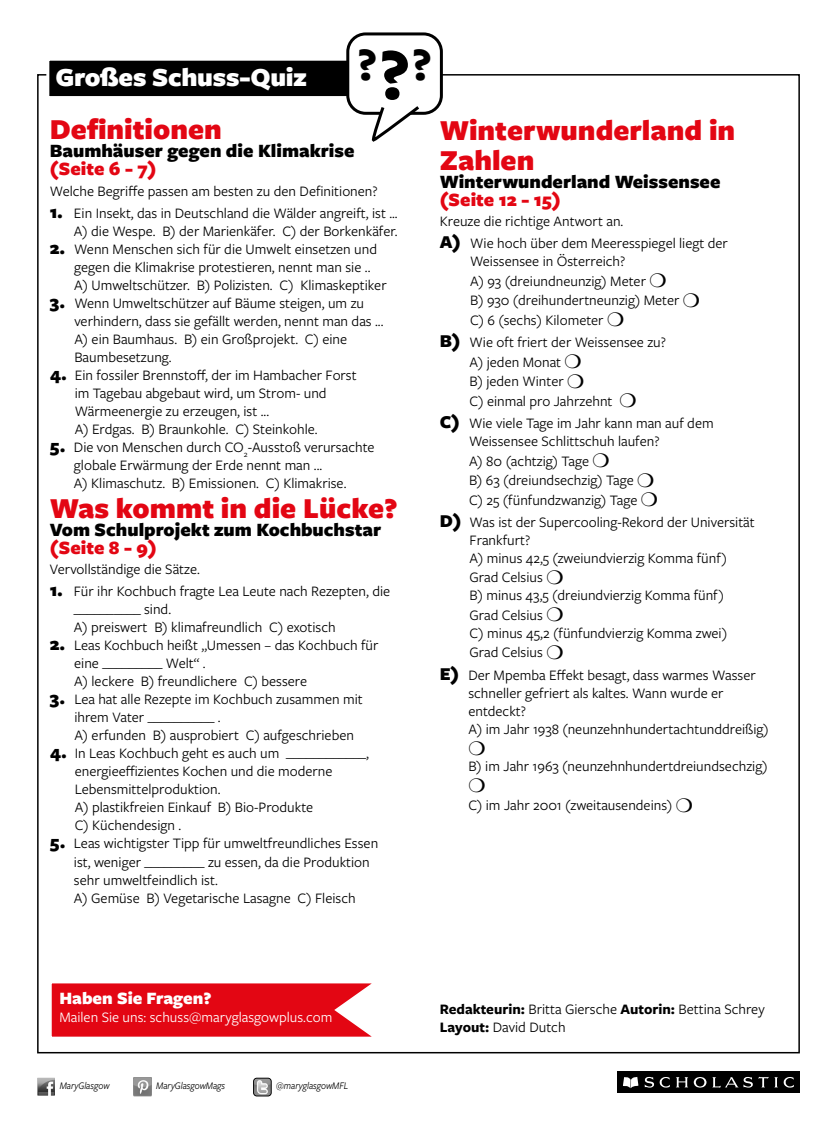
<style>
.page{position:relative;width:837px;height:1121px;background:#fff}
.page>*{position:absolute;margin:0;border:0;box-sizing:border-box;transform-origin:0 0}
.t1{font:700 75.6px "Freight Sans Pro";color:#000}
.t2{font:700 48.3px "Freight Sans Pro";color:#000}
.Body_copy{font:900 30px/30px "Freight Sans Pro";color:#e30613}
.new_main_header{font:900 27px "Freight Sans Pro";letter-spacing:-.01em;color:#fff}
.Body_copy-2{font:900 19.5px/18px "Freight Sans Pro";color:#000}
.GREETING_SIGNATURE{font:900 18px "Freight Sans Pro";color:#fff}
.Body_copy-3{font:15px/18px "Freight Sans Pro";color:#000}
.GREETING_SIGNATURE-2{font:15px "Freight Sans Pro";color:#fff}
.BT_LIGHT{font:italic 10.5px "Freight Sans Pro";color:#000;scale:.9 1}
.s1{color:#e30613}
.s2{font-weight:900;font-size:18.75px}
.s3{font-weight:700}
</style>
<div class="page">
<svg style="left:51px;top:983px;width:321px;height:54px;background:#e51824"></svg>
<div style="left:617px;top:1071px;width:183px;height:22px;background:#000"></div>
<svg style="left:623px;top:1077px;width:15px;height:11px"></svg>
<svg style="left:645px;top:1076px;width:25px;height:11px"></svg>
<svg style="left:676px;top:1077px;width:12px;height:10px"></svg>
<svg style="left:694px;top:1076px;width:100px;height:11px"></svg>
<img style="left:37px;top:1077px;width:18px;height:18px">
<img style="left:254px;top:1078px;width:17px;height:17px">
<div style="left:254px;top:1078px;width:17px;height:18px;border:1px solid #000;border-radius:3px"></div>
<img style="left:134px;top:1077px;width:18px;height:19px">
<div style="left:346px;top:32px;width:97px;height:83px;border:3px solid #000;border-radius:18px"></div>
<svg style="left:45px;top:55px;width:381px;height:87px"></svg>
<p class="new_main_header" style="left:55px;top:58px;width:253px">Großes Schuss-Quiz</p>
<p class="t2" style="left:357px;top:31px;width:22px">?</p>
<p class="t2" style="left:412px;top:31px;width:22px">?</p>
<p class="t1" style="left:379px;top:22px;width:33px">?</p>
<p class="Body_copy" style="left:50px;top:113px;width:174px">Definitionen</p>
<p class="Body_copy-2" style="left:50px;top:141px;width:306px">Baumhäuser gegen die Klimakrise <span class="s1">(Seite 6 - 7)</span></p>
<p class="Body_copy-3" style="left:50px;top:181px;width:329px">Welche Begriffe passen am besten zu den Definitionen?</p>
<p class="Body_copy-3" style="left:50px;top:203px;width:349px;text-align:right"><span class="s2">1.</span> Ein Insekt, das in Deutschland die Wälder angreift, ist ...<br>A) die Wespe. B) der Marienkäfer. C) der Borkenkäfer.</p>
<p class="Body_copy-3" style="left:74px;top:239px;width:314px;text-indent:-24px"><span class="s2">2.</span> Wenn Menschen sich für die Umwelt einsetzen und gegen die Klimakrise protestieren, nennt man sie ..<br>A) Umweltschützer. B) Polizisten. C) Klimaskeptiker</p>
<p class="Body_copy-3" style="left:74px;top:293px;width:311px;text-indent:-24px"><span class="s2">3.</span> Wenn Umweltschützer auf Bäume steigen, um zu verhindern, dass sie gefällt werden, nennt man das ...<br>A) ein Baumhaus. B) ein Großprojekt. C) eine Baumbesetzung.</p>
<p class="Body_copy-3" style="left:75px;top:365px;width:283px;text-indent:-25px"><span class="s2">4.</span> Ein fossiler Brennstoff, der im Hambacher Forst im Tagebau abgebaut wird, um Strom- und Wärmeenergie zu erzeugen, ist ...<br>A) Erdgas. B) Braunkohle. C) Steinkohle.</p>
<p class="Body_copy-3" style="left:74px;top:437px;width:302px;text-indent:-24px"><span class="s2">5.</span> Die von Menschen durch CO<sub>2</sub>-Ausstoß verursachte globale Erwärmung der Erde nennt man ...<br>A) Klimaschutz. B) Emissionen. C) Klimakrise.</p>
<p class="Body_copy" style="left:50px;top:492px;width:349px">Was kommt in die Lücke?</p>
<p class="Body_copy-2" style="left:50px;top:520px;width:333px">Vom Schulprojekt zum Kochbuchstar <span class="s1">(Seite 8 - 9)</span></p>
<p class="Body_copy-3" style="left:50px;top:559px;width:151px">Vervollständige die Sätze.</p>
<p class="Body_copy-3" style="left:74px;top:582px;width:318px;text-indent:-24px"><span class="s2">1.</span> Für ihr Kochbuch fragte Lea Leute nach Rezepten, die __________ sind.<br>A) preiswert B) klimafreundlich C) exotisch</p>
<p class="Body_copy-3" style="left:74px;top:636px;width:306px;text-indent:-24px"><span class="s2">2.</span> Leas Kochbuch heißt „Umessen – das Kochbuch für eine _________ Welt“ .<br>A) leckere B) freundlichere C) bessere</p>
<p class="Body_copy-3" style="left:74px;top:690px;width:290px;text-indent:-24px"><span class="s2">3.</span> Lea hat alle Rezepte im Kochbuch zusammen mit ihrem Vater __________ .<br>A) erfunden B) ausprobiert C) aufgeschrieben</p>
<p class="Body_copy-3" style="left:75px;top:744px;width:296px;text-indent:-25px"><span class="s2">4.</span> In Leas Kochbuch geht es auch um ____________, energieeffizientes Kochen und die moderne Lebensmittelproduktion.<br>A) plastikfreien Einkauf B) Bio-Produkte<br>C) Küchendesign .</p>
<p class="Body_copy-3" style="left:74px;top:834px;width:306px;text-indent:-24px"><span class="s2">5.</span> Leas wichtigster Tipp für umweltfreundliches Essen ist, weniger _________ zu essen, da die Produktion sehr umweltfeindlich ist.<br>A) Gemüse B) Vegetarische Lasagne C) Fleisch</p>
<p class="Body_copy" style="left:440px;top:114px;width:297px">Winterwunderland in<br>Zahlen</p>
<p class="Body_copy-2" style="left:440px;top:172px;width:282px">Winterwunderland Weissensee <span class="s1">(Seite 12 - 15)</span></p>
<p class="Body_copy-3" style="left:440px;top:212px;width:185px">Kreuze die richtige Antwort an.</p>
<p class="Body_copy-3" style="left:470px;top:234px;width:259px;text-indent:-30px"><span class="s2">A)</span> Wie hoch über dem Meeresspiegel liegt der<br>Weissensee in Österreich?</p>
<p class="Body_copy-3" style="left:470px;top:271px;width:231px;line-height:19.5px">A) 93 (dreiundneunzig) Meter ❍<br>B) 930 (dreihundertneunzig) Meter ❍<br>C) 6 (sechs) Kilometer ❍</p>
<p class="Body_copy-3" style="left:470px;top:332px;width:198px;line-height:19.5px;text-indent:-30px"><span class="s2">B)</span> Wie oft friert der Weissensee zu?<br>A) jeden Monat ❍<br>B) jeden Winter ❍<br>C) einmal pro Jahrzehnt ❍</p>
<p class="Body_copy-3" style="left:469px;top:413px;width:246px;text-indent:-29px"><span class="s2">C)</span> Wie viele Tage im Jahr kann man auf dem<br>Weissensee Schlittschuh laufen?</p>
<p class="Body_copy-3" style="left:469px;top:450px;width:190px;line-height:19.5px">A) 80 (achtzig) Tage ❍<br>B) 63 (dreiundsechzig) Tage ❍<br>C) 25 (fünfundzwanzig) Tage ❍</p>
<p class="Body_copy-3" style="left:470px;top:512px;width:287px;text-indent:-30px"><span class="s2">D)</span> Was ist der Supercooling-Rekord der Universität<br>Frankfurt?<br>A) minus 42,5 (zweiundvierzig Komma fünf)</p>
<p class="Body_copy-3" style="left:470px;top:568px;width:256px">Grad Celsius ❍<br>B) minus 43,5 (dreiundvierzig Komma fünf)</p>
<p class="Body_copy-3" style="left:470px;top:605px;width:259px">Grad Celsius ❍<br>C) minus 45,2 (fünfundvierzig Komma zwei)</p>
<p class="Body_copy-3" style="left:470px;top:643px;width:95px">Grad Celsius ❍</p>
<p class="Body_copy-3" style="left:468px;top:665px;width:302px;text-indent:-29px"><span class="s2">E)</span> Der Mpemba Effekt besagt, dass warmes Wasser schneller gefriert als kaltes. Wann wurde er entdeckt?<br>A) im Jahr 1938 (neunzehnhundertachtunddreißig)</p>
<p class="Body_copy-3" style="left:468px;top:756px;width:301px">B) im Jahr 1963 (neunzehnhundertdreiundsechzig)</p>
<p class="Body_copy-3" style="left:468px;top:795px;width:226px">C) im Jahr 2001 (zweitausendeins) ❍</p>
<p class="GREETING_SIGNATURE" style="left:59px;top:985px;width:154px">Haben Sie Fragen?</p>
<p class="GREETING_SIGNATURE-2" style="left:59px;top:1007px;width:274px">Mailen Sie uns: schuss@maryglasgowplus.com</p>
<p class="BT_LIGHT" style="left:60px;top:1078px;width:57px">MaryGlasgow</p>
<p class="BT_LIGHT" style="left:156px;top:1078px;width:78px">MaryGlasgowMags</p>
<p class="BT_LIGHT" style="left:276px;top:1078px;width:82px">@maryglasgowMFL</p>
<p class="Body_copy-3" style="left:440px;top:999px;width:327px"><span class="s3">Redakteurin:</span> Britta Giersche <span class="s3">Autorin:</span> Bettina Schrey</p>
<p class="Body_copy-3" style="left:440px;top:1017px;width:127px"><span class="s3">Layout:</span> David Dutch</p>
</div>
